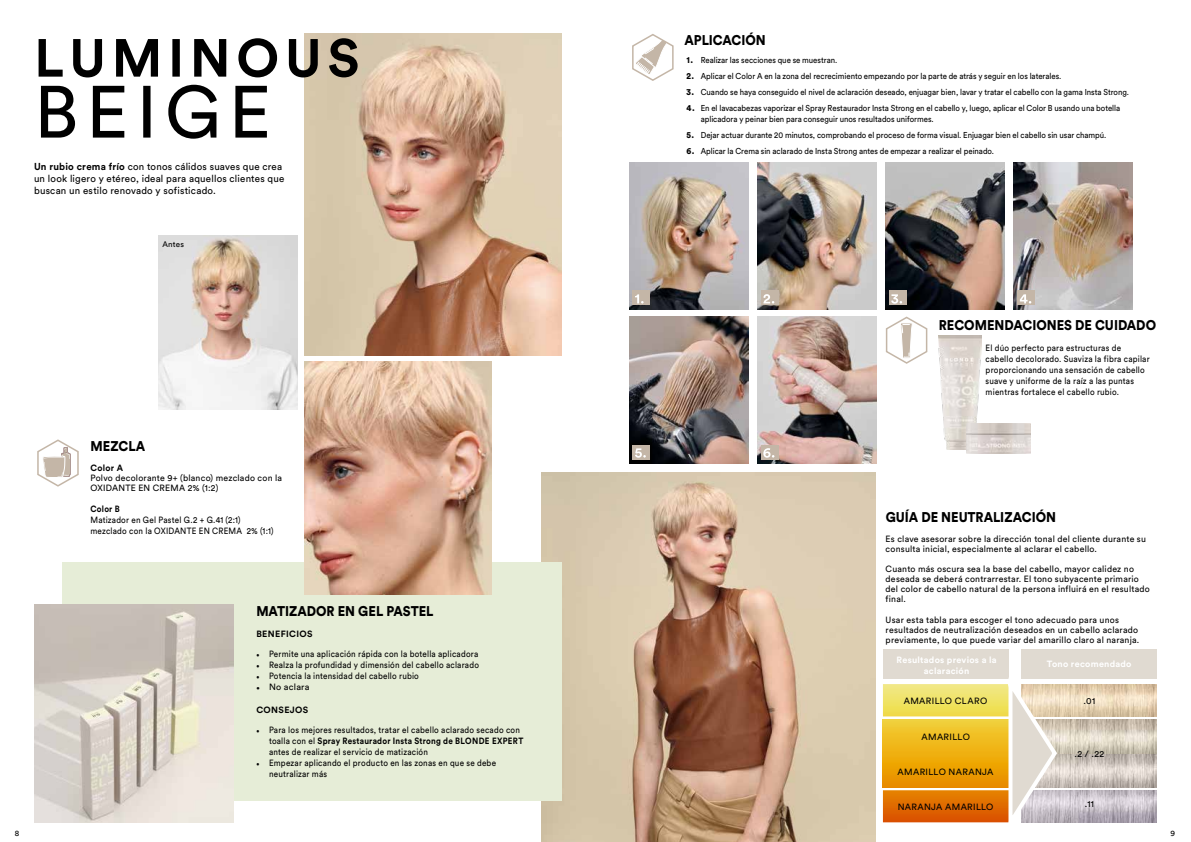
<style>
.page{position:relative;width:1191px;height:842px;background:#fff}
.page>*{position:absolute;margin:0;border:0;box-sizing:border-box;transform-origin:0 0}
.t1{font:900 14px "Circular Pro";color:#000;scale:.92 1}
.t2{font:10px/12px "Circular Pro";letter-spacing:.02em;color:#000}
.t3{font:9px/11px "Circular Pro";letter-spacing:.025em;color:#000;scale:.9 1}
.t4{font:9px/10px "Circular Pro";letter-spacing:.025em;color:#000}
.t5{font:700 9px/11px "Circular Pro";letter-spacing:.025em;color:#fff;text-align:center}
.t6{font:700 9px "Circular Pro";letter-spacing:.04em;color:#000}
.t7{font:700 9px "Circular Pro";letter-spacing:.04em;color:#000;scale:.9 1}
.t8{font:8.5px/11px "Circular Pro";letter-spacing:-.005em;color:#000;scale:.92 1}
.t9{font:8px "Circular Pro";letter-spacing:.03em;color:#000}
.s1{font-weight:700}
.s2{font-size:6px}
.s3{font-weight:900;font-size:9px}
</style>
<div class="page">
<img style="left:938px;top:336px;width:43px;height:114px">
<img style="left:966px;top:423px;width:64px;height:30px">
<img style="left:541px;top:472px;width:334px;height:370px">
<div style="left:62px;top:563px;width:500px;height:238px;background:#e6edd7"></div>
<img style="left:305px;top:34px;width:256px;height:321px">
<img style="left:159px;top:235px;width:139px;height:174px">
<img style="left:305px;top:361px;width:186px;height:234px">
<img style="left:629px;top:162px;width:119px;height:147px">
<img style="left:1013px;top:162px;width:119px;height:147px">
<img style="left:757px;top:162px;width:119px;height:147px">
<img style="left:629px;top:316px;width:119px;height:147px">
<img style="left:885px;top:162px;width:119px;height:147px">
<img style="left:757px;top:316px;width:119px;height:147px">
<img style="left:34px;top:605px;width:199px;height:217px">
<svg style="left:37px;top:439px;width:42px;height:48px"></svg>
<svg style="left:632px;top:34px;width:42px;height:47px"></svg>
<svg style="left:885px;top:316px;width:43px;height:48px"></svg>
<div style="left:883px;top:649px;width:125px;height:29px;background:#e0dad1"></div>
<div style="left:1021px;top:649px;width:135px;height:29px;background:#e0dad1"></div>
<img style="left:1059px;top:684px;width:97px;height:32px">
<img style="left:1059px;top:719px;width:97px;height:68px">
<img style="left:1059px;top:790px;width:97px;height:33px">
<svg style="left:883px;top:678px;width:176px;height:145px;background:#e9bd62"></svg>
<svg style="left:39px;top:38px;width:318px;height:39px"></svg>
<svg style="left:41px;top:85px;width:226px;height:54px"></svg>
<div style="left:633px;top:290px;width:17px;height:15px;background:#c4b6a7"></div>
<div style="left:761px;top:290px;width:17px;height:15px;background:#c4b6a7"></div>
<div style="left:1017px;top:290px;width:17px;height:15px;background:#c4b6a7"></div>
<div style="left:889px;top:290px;width:17px;height:15px;background:#c4b6a7"></div>
<div style="left:633px;top:444px;width:17px;height:15px;background:#c4b6a7"></div>
<div style="left:761px;top:444px;width:17px;height:15px;background:#c4b6a7"></div>
<svg style="left:635px;top:294px;width:8px;height:10px"></svg>
<svg style="left:763px;top:294px;width:11px;height:10px"></svg>
<svg style="left:1019px;top:294px;width:12px;height:10px"></svg>
<svg style="left:891px;top:294px;width:11px;height:10px"></svg>
<svg style="left:635px;top:448px;width:11px;height:10px"></svg>
<svg style="left:763px;top:448px;width:11px;height:10px"></svg>
<h1 class="t1" style="left:684px;top:30px;width:90px">APLICACIÓN</h1>
<p class="t2" style="left:34px;top:160px;width:252px"><span class="s1">Un rubio crema frío</span> con tonos cálidos suaves que crea un look ligero y etéreo, ideal para aquellos clientes que buscan un estilo renovado y sofisticado.</p>
<p class="t9" style="left:162px;top:239px;width:23px">Antes</p>
<h1 class="t1" style="left:90px;top:436px;width:61px">MEZCLA</h1>
<p class="t6" style="left:90px;top:461px;width:34px">Color A</p>
<p class="t4" style="left:90px;top:472px;width:193px">Polvo decolorante 9+ (blanco) mezclado con la<br>OXIDANTE EN CREMA 2% (1:2)</p>
<p class="t7" style="left:90px;top:503px;width:34px">Color B</p>
<p class="t3" style="left:90px;top:514px;width:205px">Matizador en Gel Pastel G.2 + G.41 (2:1) mezclado con la OXIDANTE EN CREMA 2% (1:1)</p>
<h1 class="t1" style="left:256px;top:602px;width:194px">MATIZADOR EN GEL PASTEL</h1>
<p class="t6" style="left:256px;top:628px;width:58px">BENEFICIOS</p>
<p class="t3" style="left:256px;top:648px;width:248px"><span class="s2">•</span> Permite una aplicación rápida con la botella aplicadora</p>
<p class="t3" style="left:256px;top:659px;width:249px"><span class="s2">•</span> Realza la profundidad y dimensión del cabello aclarado</p>
<p class="t3" style="left:256px;top:670px;width:182px"><span class="s2">•</span> Potencia la intensidad del cabello rubio</p>
<p class="t4" style="left:256px;top:681px;width:55px"><span class="s2">•</span> No aclara</p>
<p class="t6" style="left:256px;top:704px;width:53px">CONSEJOS</p>
<p class="t3" style="left:269px;top:724px;width:284px;text-indent:-13px"><span class="s2">•</span> Para los mejores resultados, tratar el cabello aclarado secado con toalla con el <span class="s1">Spray Restaurador Insta Strong de BLONDE EXPERT </span>antes de realizar el servicio de matización</p>
<p class="t3" style="left:269px;top:757px;width:254px;text-indent:-13px"><span class="s2">•</span> Empezar aplicando el producto en las zonas en que se debe neutralizar más</p>
<p class="t8" style="left:686px;top:55px;width:165px"><span class="s3">1.</span> Realizar las secciones que se muestran.</p>
<p class="t8" style="left:686px;top:71px;width:409px"><span class="s3">2.</span> Aplicar el Color A en la zona del recrecimiento empezando por la parte de atrás y seguir en los laterales.</p>
<p class="t8" style="left:686px;top:87px;width:482px"><span class="s3">3.</span> Cuando se haya conseguido el nivel de aclaración deseado, enjuagar bien, lavar y tratar el cabello con la gama Insta Strong.</p>
<p class="t8" style="left:701px;top:103px;width:457px;text-indent:-14px"><span class="s3">4.</span> En el lavacabezas vaporizar el Spray Restaurador Insta Strong en el cabello y, luego, aplicar el Color B usando una botella aplicadora y peinar bien para conseguir unos resultados uniformes.</p>
<p class="t8" style="left:686px;top:130px;width:458px"><span class="s3">5.</span> Dejar actuar durante 20 minutos, comprobando el proceso de forma visual. Enjuagar bien el cabello sin usar champú.</p>
<p class="t8" style="left:686px;top:146px;width:336px"><span class="s3">6.</span> Aplicar la Crema sin aclarado de Insta Strong antes de empezar a realizar el peinado.</p>
<h1 class="t1" style="left:939px;top:315px;width:238px">RECOMENDACIONES DE CUIDADO</h1>
<p class="t3" style="left:985px;top:341px;width:184px">El dúo perfecto para estructuras de cabello decolorado. Suaviza la fibra capilar proporcionando una sensación de cabello suave y uniforme de la raíz a las puntas mientras fortalece el cabello rubio.</p>
<h1 class="t1" style="left:885px;top:507px;width:187px">GUÍA DE NEUTRALIZACIÓN</h1>
<p class="t4" style="left:885px;top:533px;width:262px">Es clave asesorar sobre la dirección tonal del cliente durante su consulta inicial, especialmente al aclarar el cabello.</p>
<p class="t4" style="left:885px;top:564px;width:266px">Cuanto más oscura sea la base del cabello, mayor calidez no deseada se deberá contrarrestar. El tono subyacente primario del color de cabello natural de la persona influirá en el resultado final.</p>
<p class="t4" style="left:885px;top:614px;width:255px">Usar esta tabla para escoger el tono adecuado para unos resultados de neutralización deseados en un cabello aclarado previamente, lo que puede variar del amarillo claro al naranja.</p>
<p class="t5" style="left:896px;top:654px;width:102px">Resultados previos a la aclaración</p>
<p class="t4" style="left:903px;top:695px;width:85px">AMARILLO CLARO</p>
<p class="t4" style="left:921px;top:731px;width:50px">AMARILLO</p>
<p class="t4" style="left:897px;top:766px;width:97px">AMARILLO NARANJA</p>
<p class="t4" style="left:897px;top:802px;width:97px">NARANJA AMARILLO</p>
<p class="t5" style="left:1047px;top:658px;width:86px">Tono recomendado</p>
<p class="t4" style="left:1083px;top:695px;width:13px">.01</p>
<p class="t4" style="left:1074px;top:748px;width:31px">.2 / .22</p>
<p class="t4" style="left:1085px;top:798px;width:10px">.11</p>
<p class="t9" style="left:15px;top:827px;width:6px">8</p>
<p class="t9" style="left:1170px;top:827px;width:6px">9</p>
</div>
